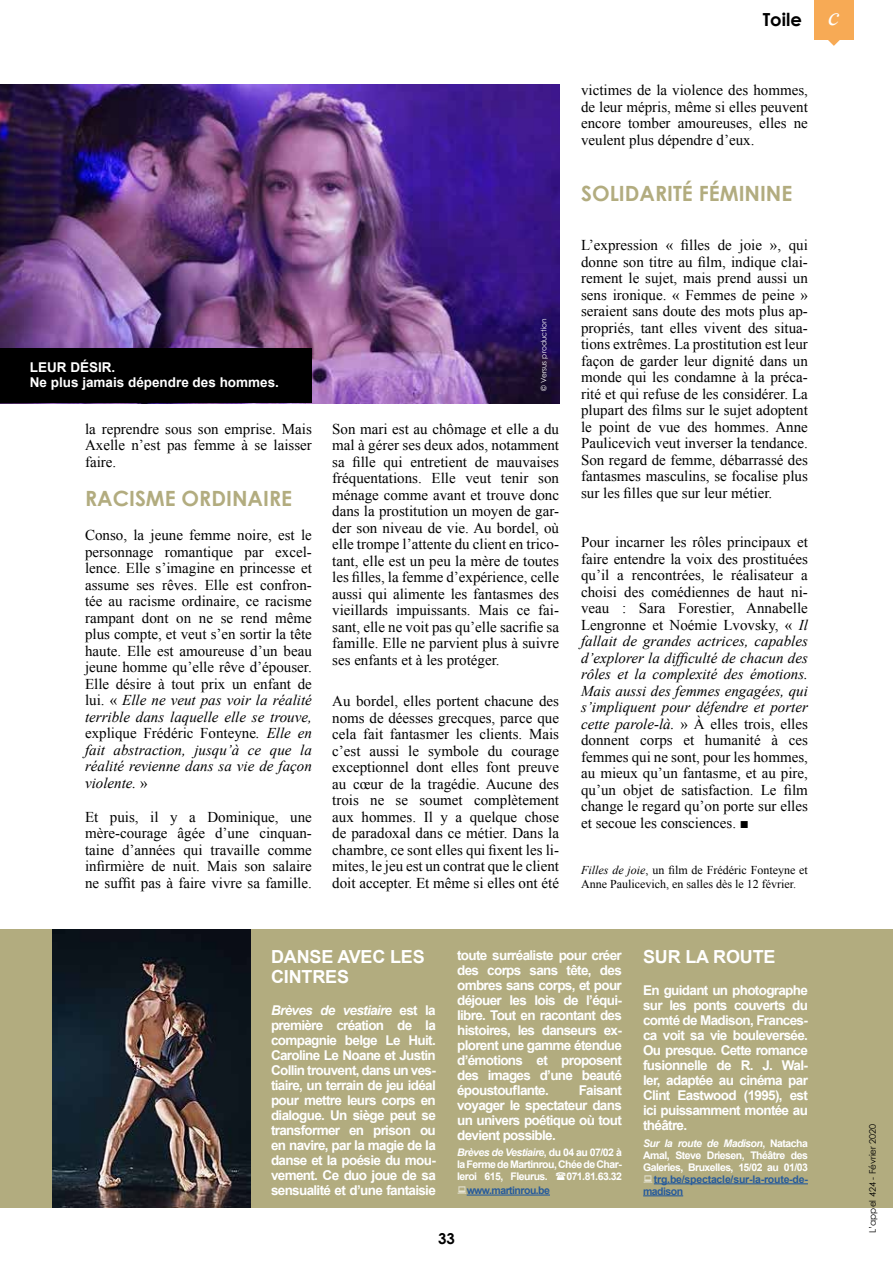
<style>
.page{position:relative;width:893px;height:1263px;background:#fff}
.page>*{position:absolute;margin:0;border:0;box-sizing:border-box;transform-origin:0 0}
.t1{font:700 21px "Century Gothic";color:#b2ac7f}
.t2{font:700 18px/19.5px "Arial";letter-spacing:-.01em;color:#fff}
.t3{font:700 18px "Century Gothic";color:#000}
.t4{font:15px/16.5px "Times New Roman";color:#000;text-align:justify}
.t5{font:700 15px "Century Gothic";color:#000}
.t6{font:700 13.5px/15px "Arial";letter-spacing:-.05em;color:#fff;text-align:justify}
.t7{font:700 13.5px/15px "Arial";color:#fff}
.t8{font:12px/13.5px "Times New Roman";color:#000}
.t9{font:700 10.5px/12px "Arial";letter-spacing:-.05em;color:#fff;text-align:justify}
.t10{font:700 10.5px/12px "Arial";letter-spacing:-.02em;color:#275b9b}
.t11{font:700 10.5px "Arial";letter-spacing:-.05em;color:#275b9b}
.t12{font:9px "Century Gothic";color:#000}
.t13{font:7.5px "Century Gothic";color:#fff}
.s1{font-family:"Times New Roman";font-weight:400;font-style:italic;font-size:26.1px;color:#fff}
.s2{font-style:italic}
.s3{font-family:"Arial"}
</style>
<div class="page">
<div style="left:814px;top:0;width:40px;height:39px;background:#f7aa55"></div>
<svg style="left:827px;top:39px;width:13px;height:7px"></svg>
<div style="left:0;top:929px;width:893px;height:279px;background:#b2ac7f"></div>
<img style="left:52px;top:929px;width:198px;height:279px">
<hr style="left:654px;top:1183px;width:154px;height:1px;background:#275b9b">
<hr style="left:643px;top:1195px;width:40px;height:1px;background:#275b9b">
<hr style="left:467px;top:1194px;width:83px;height:1px;background:#275b9b">
<img style="left:0;top:85px;width:559px;height:318px">
<div style="left:0;top:348px;width:312px;height:55px;background:#000"></div>
<p class="t3" style="left:763px;top:8px;width:78px">Toile <span class="s1">c</span></p>
<p class="t7" style="left:30px;top:360px;width:251px">LEUR DÉSIR.<br>Ne plus jamais dépendre des hommes.</p>
<p class="t4" style="left:85px;top:420px;width:228px">la reprendre sous son emprise. Mais Axelle n’est pas femme à se laisser faire.</p>
<h1 class="t1" style="left:85px;top:485px;width:209px">RACISME ORDINAIRE</h1>
<p class="t4" style="left:85px;top:527px;width:228px">Conso, la jeune femme noire, est le personnage romantique par excel&shy;lence. Elle s’imagine en princesse et assume ses rêves. Elle est confron&shy;tée au racisme ordinaire, ce racisme rampant dont on ne se rend même plus compte, et veut s’en sortir la tête haute. Elle est amoureuse d’un beau jeune homme qu’elle rêve d’épouser.<br>Elle désire à tout prix un enfant de lui. « <span class="s2">Elle ne veut pas voir la réalité terrible dans laquelle elle se trouve, </span>explique Frédéric Fonteyne<span class="s2">. Elle en fait abstraction, jusqu’à ce que la réalité revienne dans sa vie de façon violente.</span> »</p>
<p class="t4" style="left:85px;top:808px;width:228px">Et puis, il y a Dominique, une mère-courage âgée d’une cinquan&shy;taine d’années qui travaille comme infirmière de nuit. Mais son salaire ne suffit pas à faire vivre sa famille.</p>
<p class="t13" style="left:539px;top:391px;width:74px;rotate:-90deg">© Versus production</p>
<p class="t4" style="left:332px;top:420px;width:228px">Son mari est au chômage et elle a du mal à gérer ses deux ados, notamment sa fille qui entretient de mauvaises fréquentations. Elle veut tenir son ménage comme avant et trouve donc dans la prostitution un moyen de gar&shy;der son niveau de vie. Au bordel, où elle trompe l’attente du client en trico&shy;tant, elle est un peu la mère de toutes les filles, la femme d’expérience, celle aussi qui alimente les fantasmes des vieillards impuissants. Mais ce fai&shy;sant, elle ne voit pas qu’elle sacrifie sa famille. Elle ne parvient plus à suivre ses enfants et à les protéger.</p>
<p class="t4" style="left:332px;top:693px;width:228px">Au bordel, elles portent chacune des noms de déesses grecques, parce que cela fait fantasmer les clients. Mais c’est aussi le symbole du courage exceptionnel dont elles font preuve au cœur de la tragédie. Aucune des trois ne se soumet complètement aux hommes. Il y a quelque chose de paradoxal dans ce métier. Dans la chambre, ce sont elles qui fixent les li&shy;mites, le jeu est un contrat que le client doit accepter. Et même si elles ont été</p>
<p class="t4" style="left:581px;top:82px;width:228px">victimes de la violence des hommes, de leur mépris, même si elles peuvent encore tomber amoureuses, elles ne veulent plus dépendre d’eux.</p>
<h1 class="t1" style="left:581px;top:179px;width:213px">SOLIDARITÉ FÉMININE</h1>
<p class="t4" style="left:581px;top:237px;width:228px">L’expression « filles de joie », qui donne son titre au film, indique clai&shy;rement le sujet, mais prend aussi un sens ironique. « Femmes de peine » seraient sans doute des mots plus ap&shy;propriés, tant elles vivent des situa&shy;tions extrêmes. La prostitution est leur façon de garder leur dignité dans un monde qui les condamne à la préca&shy;rité et qui refuse de les considérer. La plupart des films sur le sujet adoptent le point de vue des hommes. Anne Paulicevich veut inverser la tendance.<br>Son regard de femme, débarrassé des fantasmes masculins, se focalise plus sur les filles que sur leur métier.</p>
<p class="t4" style="left:581px;top:534px;width:228px">Pour incarner les rôles principaux et faire entendre la voix des prostituées qu’il a rencontrées, le réalisateur a choisi des comédiennes de haut ni&shy;veau : Sara Forestier, Annabelle Lengronne et Noémie Lvovsky, « <span class="s2">Il fallait de grandes actrices, capables d’explorer la difficulté de chacun des rôles et la complexité des émotions.<br>Mais aussi des femmes engagées, qui s’impliquent pour défendre et porter cette parole-là.</span> » À elles trois, elles donnent corps et humanité à ces femmes qui ne sont, pour les hommes, au mieux qu’un fantasme, et au pire, qu’un objet de satisfaction. Le film change le regard qu’on porte sur elles et secoue les consciences. <span class="s3">■</span></p>
<p class="t8" style="left:581px;top:864px;width:228px"><span class="s2">Filles de joie</span>, un film de Frédéric Fonteyne et<br>Anne Paulicevich, en salles dès le 12 février.</p>
<p class="t2" style="left:271px;top:947px;width:155px">DANSE AVEC LES<br>CINTRES</p>
<p class="t6" style="left:271px;top:1002px;width:166px"><span class="s2">Brèves de vestiaire</span> est la première création de la compagnie belge Le Huit.<br>Caroline Le Noane et Justin Collin trouvent, dans un ves&shy;tiaire, un terrain de jeu idéal pour mettre leurs corps en dialogue. Un siège peut se transformer en prison ou en navire, par la magie de la danse et la poésie du mou&shy;vement. Ce duo joue de sa sensualité et d’une fantaisie</p>
<p class="t6" style="left:457px;top:948px;width:166px">toute surréaliste pour créer des corps sans tête, des ombres sans corps, et pour déjouer les lois de l’équi&shy;libre. Tout en racontant des histoires, les danseurs ex&shy;plorent une gamme étendue d’émotions et proposent des images d’une beauté époustouflante.</p>
<p class="t6" style="left:457px;top:1083px;width:166px;text-indent:122px">Faisant voyager le spectateur dans un univers poétique où tout devient possible.</p>
<p class="t9" style="left:457px;top:1147px;width:166px"><span class="s2">Brèves de Vestiaire</span>, du 04 au 07/02 à la Ferme de Martinrou, Chée de Char&shy;leroi 615, Fleurus.</p>
<p class="t9" style="left:566px;top:1171px;width:57px">071.81.63.32</p>
<p class="t11" style="left:467px;top:1184px;width:85px">www.martinrou.be</p>
<p class="t5" style="left:438px;top:1229px;width:18px">33</p>
<p class="t2" style="left:643px;top:947px;width:134px">SUR LA ROUTE</p>
<p class="t6" style="left:643px;top:983px;width:166px">En guidant un photographe sur les ponts couverts du comté de Madison, Frances&shy;ca voit sa vie bouleversée.<br>Ou presque. Cette romance fusionnelle de R. J. Wal&shy;ler, adaptée au cinéma par Clint Eastwood (1995), est ici puissamment montée au théâtre.</p>
<p class="t9" style="left:643px;top:1137px;width:166px"><span class="s2">Sur la route de Madison</span>, Natacha Amal, Steve Driesen, Théâtre des Galeries, Bruxelles, 15/02 au 01/03</p>
<p class="t10" style="left:643px;top:1173px;width:166px;text-indent:11px">trg.be/spectacle/sur-la-route-de&shy;madison</p>
<p class="t12" style="left:867px;top:1233px;width:111px;rotate:-90deg">L’appel 424 - Février 2020</p>
</div>
